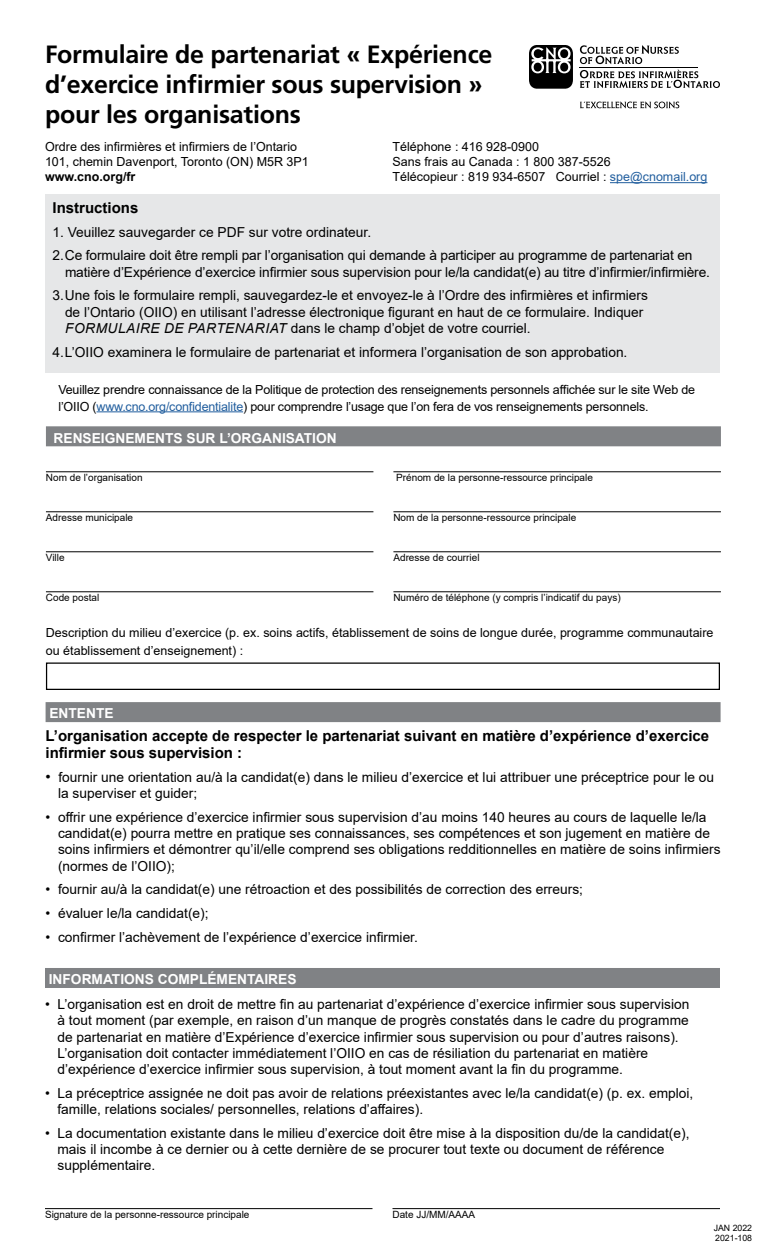
<style>
.page{position:relative;width:765px;height:1260px;background:#fff}
.page>*{position:absolute;margin:0;border:0;box-sizing:border-box;transform-origin:0 0}
.t1{font:700 25px/30px "Frutiger LT Std";letter-spacing:-.01em;color:#000}
.t2{font:700 15px/17.5px "Arial";color:#000}
.t3{font:13.75px/16.2px "Arial";color:#000}
.t4{font:700 13.75px "Arial";color:#fff}
.t5{font:12.5px/15px "Arial";color:#000}
.t6{font:10px "Arial";color:#000}
.t7{font:8.75px/10px "Arial";color:#000}
.s1{font-weight:700}
.s2{color:#215e9e}
.s3{font-style:italic}
.s4{font-size:15px}
</style>
<div class="page">
<hr style="left:610px;top:182px;width:97px;height:1px;background:#215e9e">
<div style="left:45px;top:194px;width:675px;height:179px;background:#e6e7e8"></div>
<hr style="left:97px;top:411px;width:146px;height:1px;background:#215e9e">
<hr style="left:46px;top:472px;width:327px;height:1px;background:#000">
<hr style="left:46px;top:512px;width:327px;height:1px;background:#000">
<hr style="left:46px;top:552px;width:327px;height:1px;background:#000">
<hr style="left:46px;top:592px;width:327px;height:1px;background:#000">
<hr style="left:393px;top:472px;width:328px;height:1px;background:#000">
<hr style="left:393px;top:512px;width:328px;height:1px;background:#000">
<hr style="left:393px;top:552px;width:328px;height:1px;background:#000">
<hr style="left:393px;top:592px;width:328px;height:1px;background:#000">
<div style="left:46px;top:426px;width:675px;height:20px;background:#808285"></div>
<div style="left:46px;top:662px;width:674px;height:28px;border:1px solid #000"></div>
<div style="left:46px;top:702px;width:675px;height:20px;background:#808285"></div>
<div style="left:45px;top:968px;width:675px;height:20px;background:#808285"></div>
<hr style="left:45px;top:1208px;width:327px;height:1px;background:#000">
<hr style="left:392px;top:1208px;width:328px;height:1px;background:#000">
<img style="left:529px;top:45px;width:191px;height:64px">
<h1 class="t1" style="left:45px;top:39px;width:449px">Formulaire de partenariat « Expérience d’exercice infirmier sous supervision » pour les organisations</h1>
<p class="t5" style="left:45px;top:139px;width:265px">Ordre des infirmières et infirmiers de l’Ontario<br>101, chemin Davenport, Toronto (ON) M5R 3P1 <span class="s1">www.cno.org/fr</span></p>
<p class="t5" style="left:392px;top:139px;width:316px">Téléphone : 416 928-0900<br>Sans frais au Canada : 1 800 387-5526<br>Télécopieur : 819 934-6507 Courriel : <span class="s2">spe@cnomail.org</span></p>
<h2 class="t2" style="left:52px;top:199px;width:87px">Instructions</h2>
<p class="t3" style="left:52px;top:224px;width:320px">1. Veuillez sauvegarder ce PDF sur votre ordinateur.</p>
<p class="t3" style="left:65px;top:247px;width:647px;text-indent:-12px">2.Ce formulaire doit être rempli par l’organisation qui demande à participer au programme de partenariat en matière d’Expérience d’exercice infirmier sous supervision pour le/la candidat(e) au titre d’infirmier/infirmière.</p>
<p class="t3" style="left:65px;top:287px;width:584px;text-indent:-12px">3.Une fois le formulaire rempli, sauvegardez-le et envoyez-le à l’Ordre des infirmières et infirmiers de l’Ontario (OIIO) en utilisant l’adresse électronique figurant en haut de ce formulaire. Indiquer<br><span class="s3">FORMULAIRE DE PARTENARIAT</span> dans le champ d’objet de votre courriel.</p>
<p class="t3" style="left:52px;top:344px;width:576px">4.L’OIIO examinera le formulaire de partenariat et informera l’organisation de son approbation.</p>
<p class="t5" style="left:58px;top:382px;width:638px;line-height:16.2px">Veuillez prendre connaissance de la Politique de protection des renseignements personnels affichée sur le site Web de l’OIIO (<span class="s2">www.cno.org/confidentialite</span>) pour comprendre l’usage que l’on fera de vos renseignements personnels.</p>
<h3 class="t4" style="left:54px;top:428px;width:285px">RENSEIGNEMENTS SUR L’ORGANISATION</h3>
<p class="t6" style="left:46px;top:470px;width:98px">Nom de l’organisation</p>
<p class="t6" style="left:46px;top:510px;width:89px">Adresse municipale</p>
<p class="t6" style="left:46px;top:550px;width:20px">Ville</p>
<p class="t6" style="left:46px;top:590px;width:55px">Code postal</p>
<p class="t6" style="left:396px;top:470px;width:198px">Prénom de la personne-ressource principale</p>
<p class="t6" style="left:393px;top:510px;width:184px">Nom de la personne-ressource principale</p>
<p class="t6" style="left:393px;top:550px;width:88px">Adresse de courriel</p>
<p class="t6" style="left:393px;top:590px;width:229px">Numéro de téléphone (y compris l’indicatif du pays)</p>
<p class="t5" style="left:46px;top:624px;width:669px;line-height:17.5px">Description du milieu d’exercice (p. ex. soins actifs, établissement de soins de longue durée, programme communautaire ou établissement d’enseignement) :</p>
<h3 class="t4" style="left:49px;top:704px;width:66px">ENTENTE</h3>
<p class="t2" style="left:46px;top:727px;width:665px">L’organisation accepte de respecter le partenariat suivant en matière d’expérience d’exercice infirmier sous supervision :</p>
<p class="t3" style="left:58px;top:769px;width:658px;text-indent:-12px"><span class="s4">•</span> fournir une orientation au/à la candidat(e) dans le milieu d’exercice et lui attribuer une préceptrice pour le ou la superviser et guider;</p>
<p class="t3" style="left:58px;top:809px;width:664px;text-indent:-12px">• offrir une expérience d’exercice infirmier sous supervision d’au moins 140 heures au cours de laquelle le/la candidat(e) pourra mettre en pratique ses connaissances, ses compétences et son jugement en matière de soins infirmiers et démontrer qu’il/elle comprend ses obligations redditionnelles en matière de soins infirmiers (normes de l’OIIO);</p>
<p class="t3" style="left:46px;top:881px;width:539px">• fournir au/à la candidat(e) une rétroaction et des possibilités de correction des erreurs;</p>
<p class="t3" style="left:46px;top:905px;width:165px">• évaluer le/la candidat(e);</p>
<p class="t3" style="left:46px;top:929px;width:374px">• confirmer l’achèvement de l’expérience d’exercice infirmier.</p>
<h3 class="t4" style="left:49px;top:970px;width:249px">INFORMATIONS COMPLÉMENTAIRES</h3>
<p class="t3" style="left:58px;top:996px;width:633px;text-indent:-12px">• L’organisation est en droit de mettre fin au partenariat d’expérience d’exercice infirmier sous supervision à tout moment (par exemple, en raison d’un manque de progrès constatés dans le cadre du programme de partenariat en matière d’Expérience d’exercice infirmier sous supervision ou pour d’autres raisons).<br>L’organisation doit contacter immédiatement l’OIIO en cas de résiliation du partenariat en matière d’expérience d’exercice infirmier sous supervision, à tout moment avant la fin du programme.</p>
<p class="t3" style="left:58px;top:1085px;width:637px;text-indent:-12px">• La préceptrice assignée ne doit pas avoir de relations préexistantes avec le/la candidat(e) (p. ex. emploi, famille, relations sociales/ personnelles, relations d’affaires).</p>
<p class="t3" style="left:58px;top:1125px;width:634px;text-indent:-12px">• La documentation existante dans le milieu d’exercice doit être mise à la disposition du/de la candidat(e), mais il incombe à ce dernier ou à cette dernière de se procurer tout texte ou document de référence supplémentaire.</p>
<p class="t6" style="left:45px;top:1207px;width:206px">Signature de la personne-ressource principale</p>
<p class="t6" style="left:392px;top:1207px;width:84px">Date JJ/MM/AAAA</p>
<p class="t7" style="left:714px;top:1223px;width:40px">JAN 2022<br>2021-108</p>
</div>
